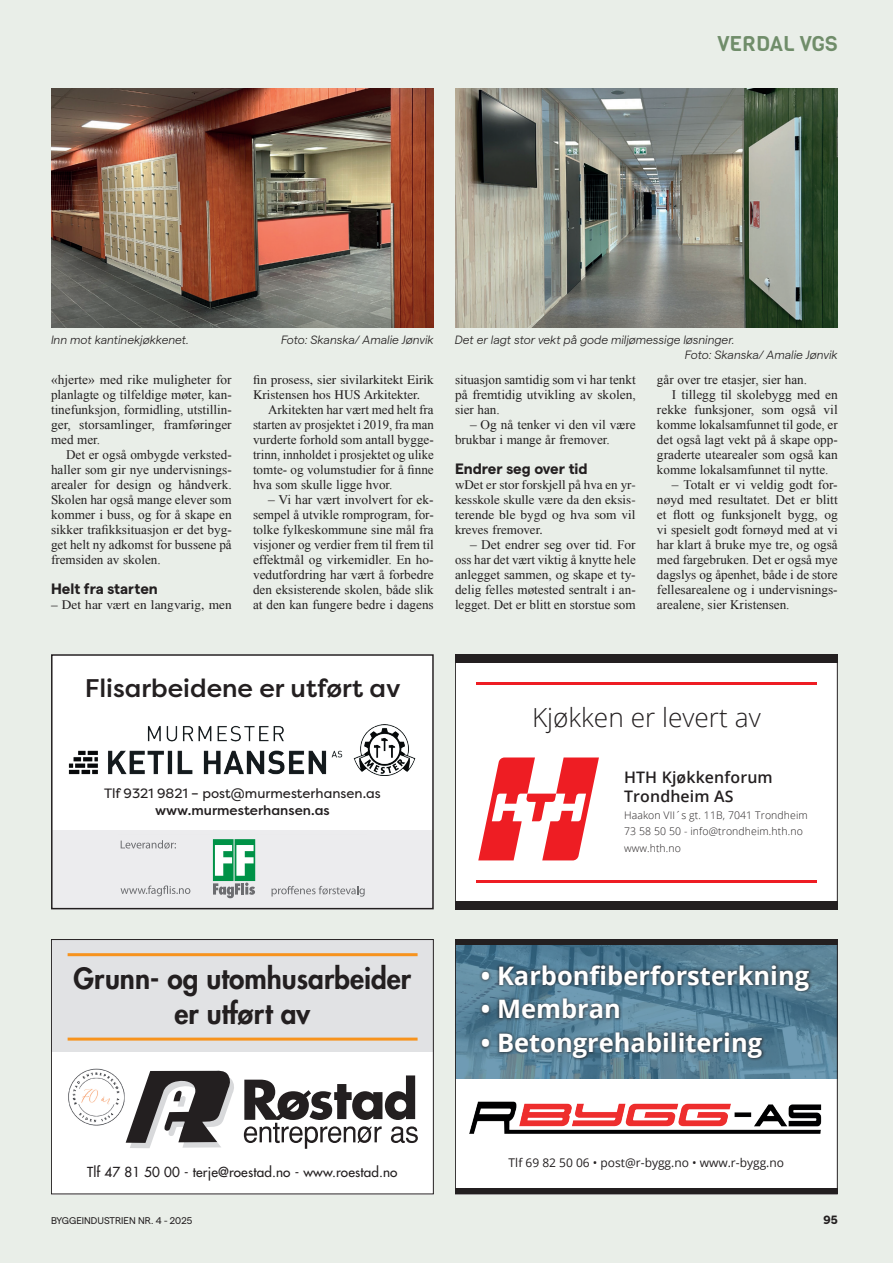
<style>
.page{position:relative;width:893px;height:1263px;background:#e9eee8}
.page>*{position:absolute;margin:0;border:0;box-sizing:border-box;transform-origin:0 0}
.t1{font:800 28.5px/34.5px "Futura Std";color:#231f20;text-align:center}
.t2{font:300 26.25px "Open Sans";color:#231f20}
.t3{font:700 25.5px "Open Sans";color:#fff}
.t4{font:500 25.5px "Filson Pro";color:#231f20}
.t5{font:21px "Viga";color:#708d6a}
.t6{font:600 15.9px/19px "Open Sans";letter-spacing:.01em;color:#231f20}
.t7{font:700 15px "Matter";color:#231f20}
.t8{font:500 13.5px "Futura Std";letter-spacing:.01em;color:#231f20}
.t9{font:13.5px "Filson Pro";color:#231f20}
.t10{font:500 13.5px "Filson Pro";color:#231f20}
.t11{font:13.2px/15px "Times New Roman";color:#231f20;text-align:justify}
.t12{font:13.2px/15px "Times LT Std";color:#231f20}
.t13{font:italic 300 12px/14.2px "Matter";color:#231f20}
.t14{font:12px "Open Sans";color:#231f20}
.t15{font:700 12px "Matter";color:#231f20}
.t16{font:300 10.5px/16.5px "Open Sans";letter-spacing:.01em;color:#231f20}
.t17{font:9.75px "Matter";color:#231f20}
</style>
<div class="page">
<div style="left:51px;top:654px;width:383px;height:255px;background:#fff"></div>
<div style="left:51px;top:830px;width:383px;height:79px;background:#ececee"></div>
<img style="left:68px;top:724px;width:348px;height:51px">
<div style="left:51px;top:654px;width:383px;height:255px;border:2px solid #231f20"></div>
<svg style="left:121px;top:885px;width:69px;height:11px"></svg>
<svg style="left:213px;top:882px;width:42px;height:16px"></svg>
<svg style="left:213px;top:839px;width:21px;height:42px"></svg>
<div style="left:235px;top:839px;width:20px;height:42px;background:#009247"></div>
<svg style="left:215px;top:845px;width:39px;height:31px"></svg>
<svg style="left:121px;top:840px;width:55px;height:9px"></svg>
<svg style="left:272px;top:886px;width:93px;height:11px"></svg>
<div style="left:455px;top:654px;width:383px;height:255px;background:#fff"></div>
<div style="left:455px;top:654px;width:383px;height:9px;background:#231f20"></div>
<div style="left:455px;top:901px;width:383px;height:8px;background:#231f20"></div>
<div style="left:455px;top:654px;width:383px;height:255px;border:1px solid #231f20"></div>
<hr style="left:476px;top:682px;width:340px;height:2px;background:#ee1d23">
<hr style="left:476px;top:880px;width:340px;height:2px;background:#ee1d23">
<svg style="left:478px;top:757px;width:121px;height:104px"></svg>
<div style="left:455px;top:939px;width:383px;height:255px;background:#fff"></div>
<svg style="left:457px;top:944px;width:379px;height:134px;background:#567f95"></svg>
<img style="left:469px;top:1101px;width:353px;height:33px">
<div style="left:455px;top:939px;width:383px;height:5px;background:#231f20"></div>
<div style="left:455px;top:1188px;width:383px;height:6px;background:#231f20"></div>
<div style="left:455px;top:939px;width:383px;height:255px;border:1px solid #231f20"></div>
<div style="left:478px;top:962px;width:334px;height:99px;background:#231f20;opacity:.75"></div>
<div style="left:51px;top:939px;width:383px;height:255px;background:#fff"></div>
<div style="left:52px;top:940px;width:381px;height:112px;background:#e1e2e4"></div>
<div style="left:51px;top:939px;width:383px;height:255px;border:1px solid #231f20"></div>
<svg style="left:126px;top:1071px;width:108px;height:77px"></svg>
<svg style="left:244px;top:1075px;width:174px;height:74px"></svg>
<img style="left:68px;top:1068px;width:57px;height:58px">
<hr style="left:68px;top:953px;width:350px;height:3px;background:#f7931d">
<hr style="left:68px;top:1037px;width:350px;height:3px;background:#f7931d">
<img style="left:51px;top:88px;width:383px;height:239px">
<img style="left:455px;top:88px;width:383px;height:239px">
<h3 class="t5" style="left:717px;top:30px;width:122px">VERDAL VGS</h3>
<p class="t13" style="left:51px;top:332px;width:139px">Inn mot kantinekjøkkenet.</p>
<p class="t13" style="left:281px;top:332px;width:154px">Foto: Skanska/ Amalie Jønvik</p>
<p class="t13" style="left:685px;top:332px;width:154px;text-indent:-230px">Det er lagt stor vekt på gode miljømessige løsninger.<br>Foto: Skanska/ Amalie Jønvik</p>
<p class="t11" style="left:51px;top:372px;width:182px">«hjerte» med rike muligheter for planlagte og tilfeldige møter, kan&shy;tinefunksjon, formidling, utstillin&shy;ger, storsamlinger, framføringer med mer.</p>
<p class="t11" style="left:51px;top:447px;width:182px;text-indent:15px">Det er også ombygde verksted&shy;haller som gir nye undervisnings&shy;arealer for design og håndverk.<br>Skolen har også mange elever som kommer i buss, og for å skape en sikker trafikksituasjon er det byg&shy;get helt ny adkomst for bussene på fremsiden av skolen.</p>
<p class="t7" style="left:51px;top:578px;width:108px">Helt fra starten</p>
<p class="t12" style="left:51px;top:597px;width:182px">– Det har vært en langvarig, men</p>
<p class="t12" style="left:253px;top:372px;width:182px">fin prosess, sier sivilarkitekt Eirik<br>Kristensen hos HUS Arkitekter.</p>
<p class="t11" style="left:253px;top:402px;width:182px;text-indent:15px">Arkitekten har vært med helt fra starten av prosjektet i 2019, fra man vurderte forhold som antall bygge&shy;trinn, innholdet i prosjektet og ulike tomte- og volumstudier for å finne hva som skulle ligge hvor.</p>
<p class="t11" style="left:253px;top:492px;width:182px;text-indent:15px">– Vi har vært involvert for ek&shy;sempel å utvikle romprogram, for&shy;tolke fylkeskommune sine mål fra visjoner og verdier frem til frem til effektmål og virkemidler. En ho&shy;vedutfordring har vært å forbedre den eksisterende skolen, både slik at den kan fungere bedre i dagens</p>
<p class="t11" style="left:455px;top:372px;width:182px">situasjon samtidig som vi har tenkt på fremtidig utvikling av skolen, sier han.</p>
<p class="t11" style="left:455px;top:417px;width:182px;text-indent:15px">– Og nå tenker vi den vil være brukbar i mange år fremover.</p>
<p class="t7" style="left:455px;top:458px;width:134px">Endrer seg over tid</p>
<p class="t12" style="left:455px;top:477px;width:182px;text-align:justify">wDet er stor forskjell på hva en yr&shy;kesskole skulle være da den eksis&shy;terende ble bygd og hva som vil kreves fremover.</p>
<p class="t11" style="left:455px;top:537px;width:182px;text-indent:15px">– Det endrer seg over tid. For oss har det vært viktig å knytte hele anlegget sammen, og skape et ty&shy;delig felles møtested sentralt i an&shy;legget. Det er blitt en storstue som</p>
<p class="t11" style="left:657px;top:372px;width:152px">går over tre etasjer, sier han.</p>
<p class="t11" style="left:672px;top:387px;width:167px">I tillegg til skolebygg med en</p>
<p class="t11" style="left:657px;top:402px;width:182px">rekke funksjoner, som også vil</p>
<p class="t11" style="left:657px;top:417px;width:182px">komme lokalsamfunnet til gode, er</p>
<p class="t11" style="left:657px;top:432px;width:182px">det også lagt vekt på å skape opp-</p>
<p class="t11" style="left:657px;top:447px;width:182px">graderte utearealer som også kan</p>
<p class="t11" style="left:657px;top:462px;width:173px">komme lokalsamfunnet til nytte.</p>
<p class="t11" style="left:657px;top:477px;width:182px;text-indent:15px">– Totalt er vi veldig godt for&shy;nøyd med resultatet. Det er blitt et flott og funksjonelt bygg, og vi spesielt godt fornøyd med at vi har klart å bruke mye tre, og også med fargebruken. Det er også mye dagslys og åpenhet, både i de store fellesarealene og i undervisnings&shy;arealene, sier Kristensen.</p>
<h3 class="t4" style="left:85px;top:670px;width:318px">Flisarbeidene er utført av</h3>
<p class="t9" style="left:104px;top:784px;width:278px">Tlf 9321 9821 – post@murmesterhansen.as</p>
<p class="t10" style="left:155px;top:800px;width:176px">www.murmesterhansen.as</p>
<h2 class="t2" style="left:532px;top:699px;width:230px">Kjøkken er levert av</h2>
<p class="t6" style="left:624px;top:768px;width:150px">HTH Kjøkkenforum<br>Trondheim AS</p>
<p class="t16" style="left:624px;top:807px;width:185px">Haakon VII´s gt. 11B, 7041 Trondheim<br>73 58 50 50 - info@trondheim.hth.no www.hth.no</p>
<h1 class="t1" style="left:74px;top:962px;width:339px">Grunn- og utomhusarbeider er utført av</h1>
<p class="t8" style="left:87px;top:1164px;width:312px">Tlf 47 81 50 00 - terje@roestad.no - www.roestad.no</p>
<h3 class="t3" style="left:481px;top:957px;width:330px">• Karbonfiberforsterkning</h3>
<h3 class="t3" style="left:481px;top:991px;width:142px">• Membran</h3>
<h3 class="t3" style="left:481px;top:1024px;width:283px">• Betongrehabilitering</h3>
<p class="t14" style="left:509px;top:1155px;width:277px">Tlf 69 82 50 06 • post@r-bygg.no • www.r-bygg.no</p>
<p class="t17" style="left:51px;top:1213px;width:143px">BYGGEINDUSTRIEN NR. 4 - 2025</p>
<p class="t15" style="left:823px;top:1211px;width:16px">95</p>
</div>
